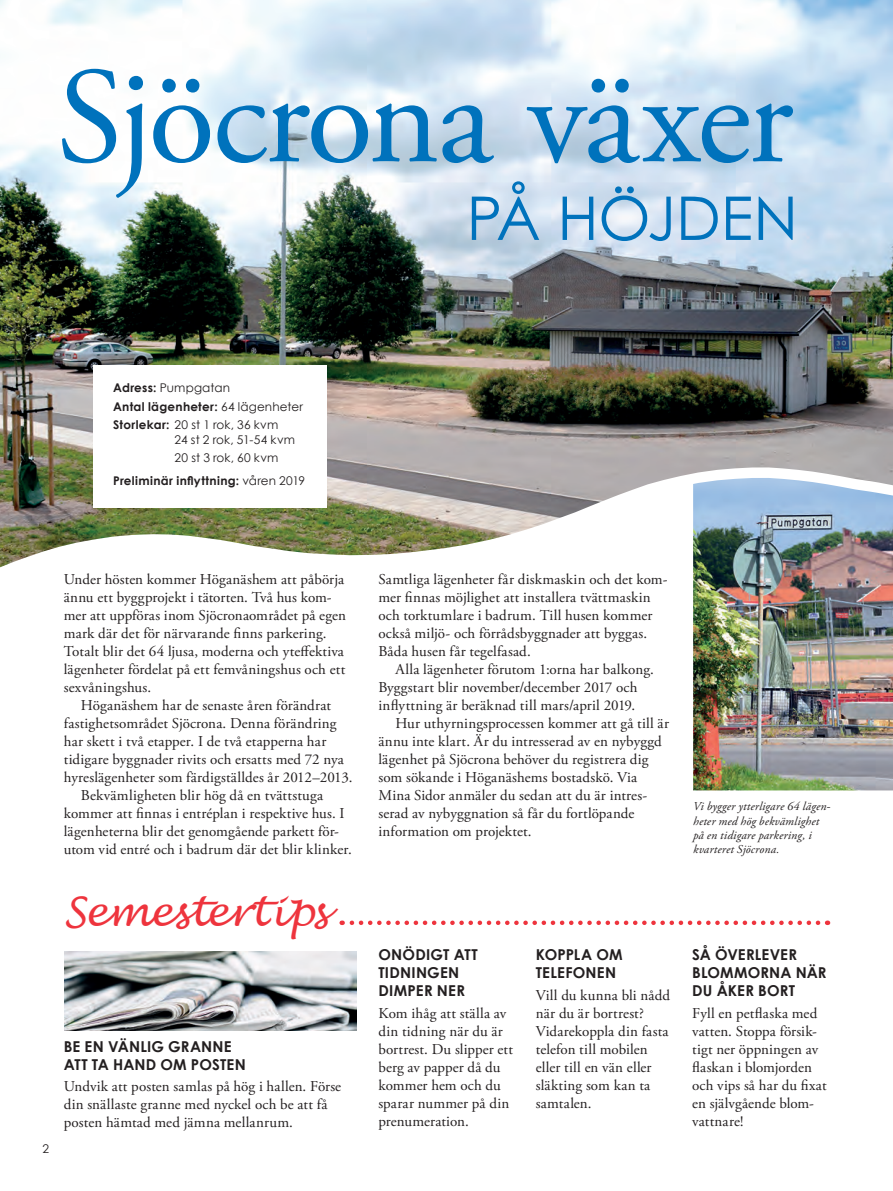
<style>
.page{position:relative;width:893px;height:1191px;background:#fff}
.page>*{position:absolute;margin:0;border:0;box-sizing:border-box;transform-origin:0 0}
.t1{font:136.5px "Adobe Garamond Pro";letter-spacing:-.025em;color:#0072bc}
.t2{font:60.3px "Century Gothic";letter-spacing:-.005em;color:#0072bc}
.t3{font:italic 40.65px "Lucida Handwriting";letter-spacing:-.025em;color:#ee343d}
.t4{font:15px/18px "Adobe Garamond Pro";letter-spacing:.01em;color:#231f20}
.t5{font:700 15px/18px "Century Gothic";letter-spacing:.01em;color:#231f20}
.t6{font:12px/18.6px "Century Gothic";letter-spacing:.01em;color:#231f20}
.t7{font:italic 12px/14.4px "Adobe Garamond Pro";letter-spacing:.015em;color:#231f20}
.t8{font:700 12px "Century Gothic";letter-spacing:.03em;color:#231f20}
.s1{font-weight:700}
.s2{font-weight:400}
</style>
<div class="page">
<img style="left:693px;top:567px;width:200px;height:223px">
<img style="left:0;top:0;width:893px;height:567px">
<img style="left:64px;top:951px;width:293px;height:79px">
<div style="left:94px;top:365px;width:233px;height:142px;background:#fff"></div>
<svg style="left:342px;top:920px;width:476px;height:5px"></svg>
<h1 class="t1" style="left:56px;top:36px;width:738px">Sjöcrona växer</h1>
<h2 class="t2" style="left:467px;top:181px;width:333px">PÅ HÖJDEN</h2>
<p class="t6" style="left:113px;top:378px;width:191px"><span class="s1">Adress:</span> Pumpgatan<br><span class="s1">Antal lägenheter:</span> 64 lägenheter<br><span class="s1">Storlekar:</span> 20 st 1 rok, 36 kvm</p>
<p class="t6" style="left:175px;top:430px;width:122px">24 st 2 rok, 51-54 kvm<br>20 st 3 rok, 60 kvm</p>
<p class="t8" style="left:113px;top:473px;width:193px">Preliminär inflyttning: <span class="s2">våren 2019</span></p>
<p class="t4" style="left:64px;top:571px;width:284px">Under hösten kommer Höganäshem att påbörja ännu ett byggprojekt i tätorten. Två hus kom&shy;mer att uppföras inom Sjöcronaområdet på egen mark där det för närvarande finns parkering.<br>Totalt blir det 64 ljusa, moderna och yteffektiva lägenheter fördelat på ett femvåningshus och ett sexvåningshus.</p>
<p class="t4" style="left:81px;top:697px;width:252px">Höganäshem har de senaste åren förändrat</p>
<p class="t4" style="left:64px;top:715px;width:274px">fastighetsområdet Sjöcrona. Denna förändring</p>
<p class="t4" style="left:64px;top:733px;width:264px">har skett i två etapper. I de två etapperna har</p>
<p class="t4" style="left:64px;top:751px;width:282px">tidigare byggnader rivits och ersatts med 72 nya</p>
<p class="t4" style="left:64px;top:769px;width:290px">hyreslägenheter som färdigställdes år 2012–2013.</p>
<p class="t4" style="left:81px;top:787px;width:244px">Bekvämligheten blir hög då en tvättstuga</p>
<p class="t4" style="left:64px;top:805px;width:282px">kommer att finnas i entréplan i respektive hus. I</p>
<p class="t4" style="left:64px;top:823px;width:277px">lägenheterna blir det genomgående parkett för-</p>
<p class="t4" style="left:64px;top:841px;width:290px">utom vid entré och i badrum där det blir klinker.</p>
<h3 class="t3" style="left:63px;top:887px;width:266px">Semestertips</h3>
<p class="t6" style="left:43px;top:1139px;width:8px">2</p>
<p class="t5" style="left:64px;top:1037px;width:184px">BE EN VÄNLIG GRANNE<br>ATT TA HAND OM POSTEN</p>
<p class="t4" style="left:64px;top:1077px;width:279px">Undvik att posten samlas på hög i hallen. Förse din snällaste granne med nyckel och be att få posten hämtad med jämna mellanrum.</p>
<p class="t4" style="left:378px;top:571px;width:290px">Samtliga lägenheter får diskmaskin och det kom&shy;mer finnas möjlighet att installera tvättmaskin och torktumlare i badrum. Till husen kommer också miljö- och förrådsbyggnader att byggas.<br>Båda husen får tegelfasad.</p>
<p class="t4" style="left:378px;top:661px;width:277px;text-indent:17px">Alla lägenheter förutom 1:orna har balkong.<br>Byggstart blir november/december 2017 och inflyttning är beräknad till mars/april 2019.</p>
<p class="t4" style="left:378px;top:715px;width:292px;text-indent:17px">Hur uthyrningsprocessen kommer att gå till är ännu inte klart. Är du intresserad av en nybyggd lägenhet på Sjöcrona behöver du registrera dig som sökande i Höganäshems bostadskö. Via Mina Sidor anmäler du sedan att du är intres&shy;serad av nybyggnation så får du fortlöpande information om projektet.</p>
<p class="t7" style="left:693px;top:799px;width:139px">Vi bygger ytterligare 64 lägen&shy;heter med hög bekvämlighet på en tidigare parkering, i kvarteret Sjöcrona.</p>
<p class="t5" style="left:378px;top:945px;width:101px">ONÖDIGT ATT<br>TIDNINGEN<br>DIMPER NER</p>
<p class="t4" style="left:378px;top:1005px;width:136px">Kom ihåg att ställa av din tidning när du är bortrest. Du slipper ett berg av papper då du kommer hem och du sparar nummer på din prenumeration.</p>
<p class="t5" style="left:536px;top:945px;width:88px">KOPPLA OM<br>TELEFONEN</p>
<p class="t4" style="left:536px;top:987px;width:136px">Vill du kunna bli nådd när du är bortrest?<br>Vidarekoppla din fasta telefon till mobilen eller till en vän eller släkting som kan ta samtalen.</p>
<p class="t5" style="left:692px;top:945px;width:136px">SÅ ÖVERLEVER<br>BLOMMORNA NÄR<br>DU ÅKER BORT</p>
<p class="t4" style="left:692px;top:1005px;width:136px">Fyll en petflaska med vatten. Stoppa försik&shy;tigt ner öppningen av flaskan i blomjorden och vips så har du fixat en självgående blom&shy;vattnare!</p>
</div>
